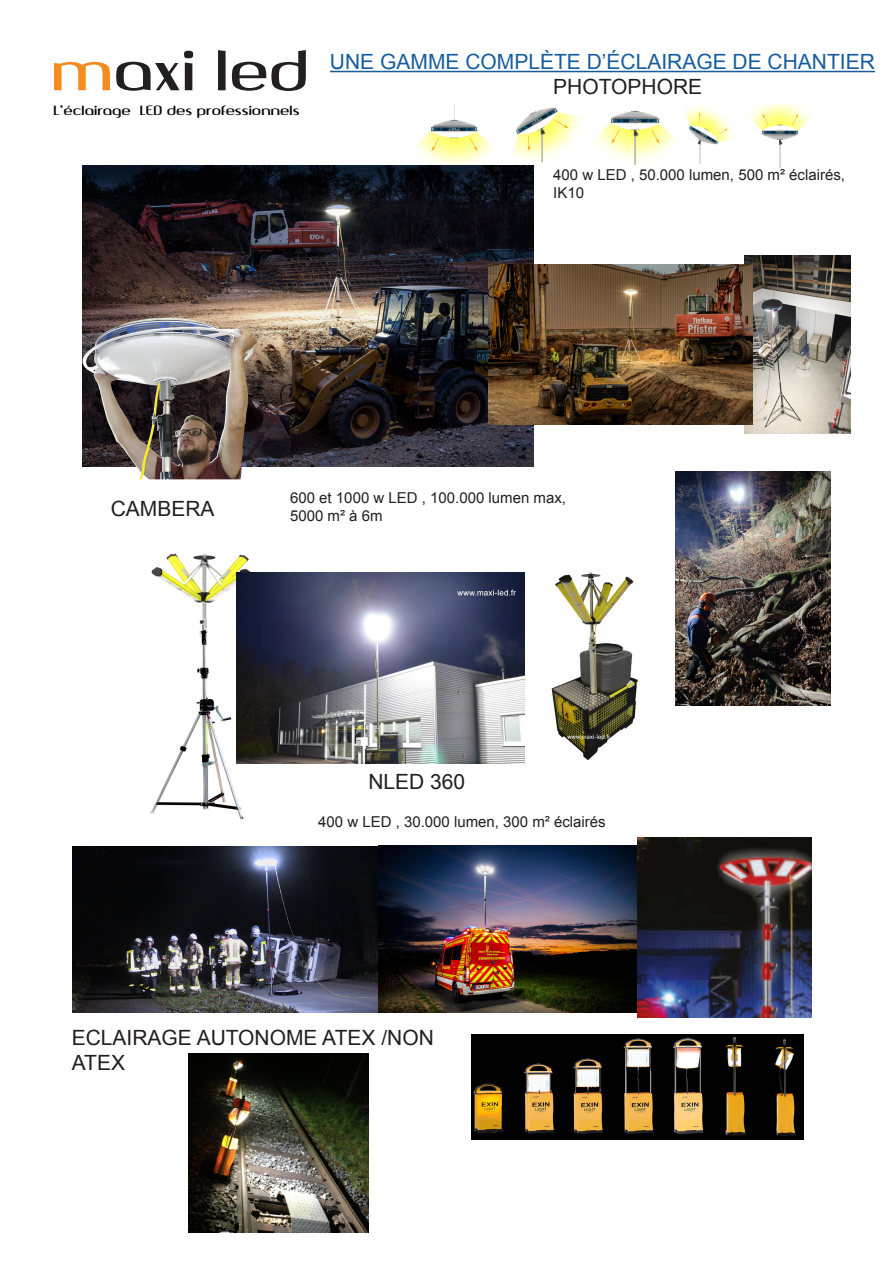
<style>
.page{position:relative;width:893px;height:1263px;background:#fff}
.page>*{position:absolute;margin:0;border:0;box-sizing:border-box;transform-origin:0 0}
.t1{font:64.5px "Quango";color:#231f20}
.t2{font:21px/25.2px "Arial";color:#231f20}
.t3{font:21px "Arial";color:#175d9e}
.t4{font:15px/18px "Arial";color:#231f20}
.t5{font:15px "Quango";color:#000}
.s1{color:#f68c1f}
</style>
<div class="page">
<img style="left:83px;top:166px;width:451px;height:301px">
<img style="left:745px;top:255px;width:105px;height:178px">
<img style="left:83px;top:318px;width:174px;height:161px">
<img style="left:488px;top:265px;width:265px;height:159px">
<img style="left:749px;top:104px;width:61px;height:64px">
<img style="left:497px;top:107px;width:236px;height:59px">
<img style="left:415px;top:104px;width:84px;height:61px">
<img style="left:150px;top:553px;width:160px;height:267px">
<img style="left:236px;top:573px;width:288px;height:191px">
<img style="left:551px;top:572px;width:87px;height:188px">
<img style="left:675px;top:471px;width:156px;height:235px">
<img style="left:73px;top:845px;width:565px;height:167px">
<img style="left:638px;top:837px;width:174px;height:180px">
<hr style="left:330px;top:71px;width:545px;height:1px;background:#175d9e">
<img style="left:472px;top:1034px;width:332px;height:105px">
<img style="left:189px;top:1053px;width:179px;height:179px">
<h1 class="t1" style="left:54px;top:36px;width:259px"><span class="s1">m</span>axi led</h1>
<p class="t5" style="left:54px;top:102px;width:248px">L’éclairage LED des professionnels</p>
<p class="t3" style="left:330px;top:47px;width:546px">UNE GAMME COMPLÈTE D’ÉCLAIRAGE DE CHANTIER</p>
<p class="t2" style="left:553px;top:74px;width:150px">PHOTOPHORE</p>
<p class="t4" style="left:553px;top:166px;width:293px">400 w LED , 50.000 lumen, 500 m² éclairés,<br>IK10</p>
<p class="t2" style="left:111px;top:495px;width:105px">CAMBERA</p>
<p class="t4" style="left:290px;top:489px;width:277px">600 et 1000 w LED , 100.000 lumen max,<br>5000 m² à 6m</p>
<p class="t2" style="left:368px;top:769px;width:98px">NLED 360</p>
<p class="t4" style="left:318px;top:813px;width:289px">400 w LED , 30.000 lumen, 300 m² éclairés</p>
<p class="t2" style="left:72px;top:1025px;width:364px">ECLAIRAGE AUTONOME ATEX /NON<br>ATEX</p>
</div>
